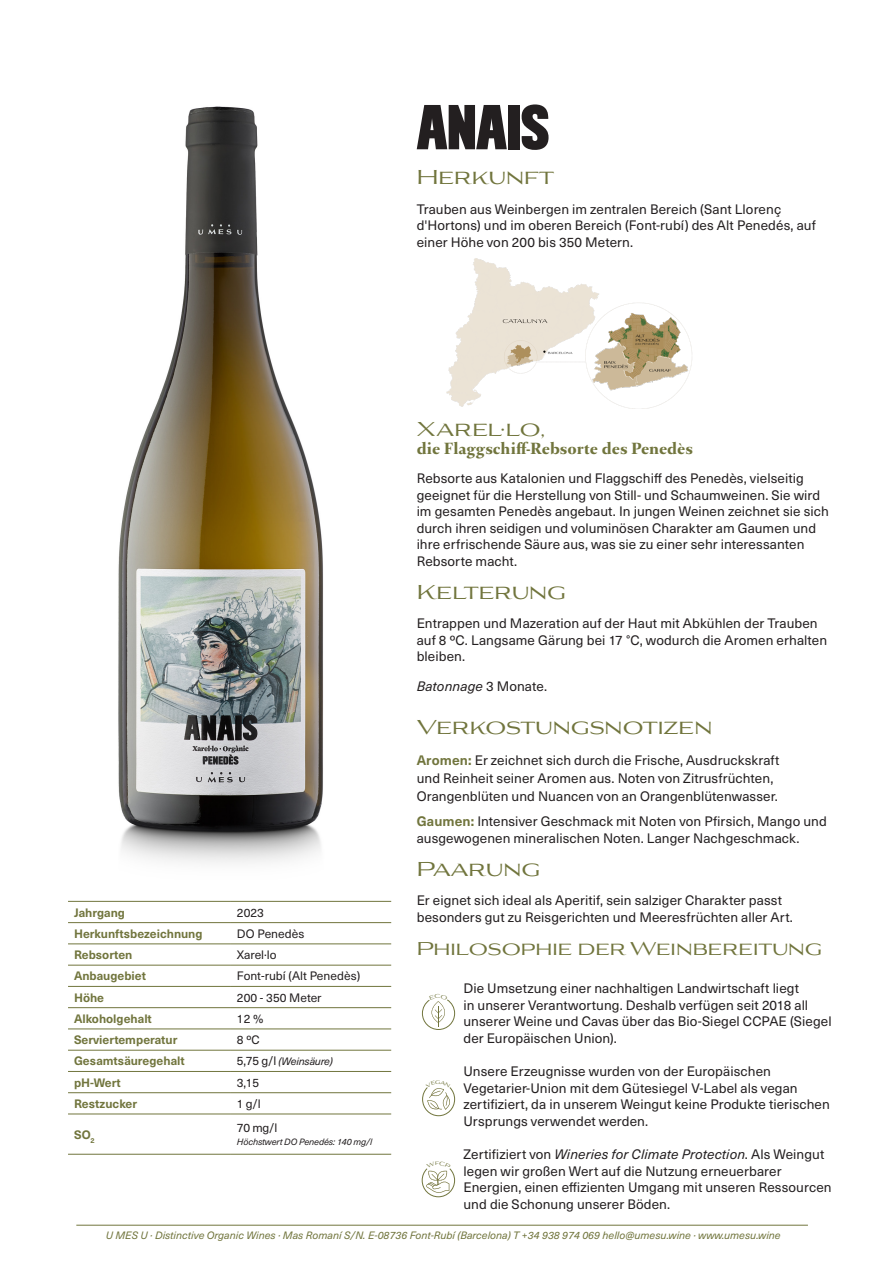
<style>
.page{position:relative;width:893px;height:1263px;background:#fff}
.page>*{position:absolute;margin:0;border:0;box-sizing:border-box;transform-origin:0 0}
.Títols{font:19.5px "Aviano Flare";color:#71753d}
.Text{font:700 19.5px/18px "Arnhem Fine";color:#71753d}
.Títols-2{font:18px "Aviano Flare";color:#71753d}
.Text-2{font:13.5px/16.5px "Neue Haas Unica W1 G";letter-spacing:.005em;color:#231f20}
.Text-3{font:italic 13.5px "Neue Haas Unica W1 G";letter-spacing:.005em;color:#231f20}
.t1{font:700 12px "Neue Haas Unica W1 G";color:#71753d}
.t2{font:12px "Neue Haas Unica W1 G";color:#231f20}
.t3{font:italic 10.5px "Neue Haas Unica W1 G";color:#71753d}
.t4{font:italic 10.5px "Neue Haas Unica W1 G";letter-spacing:-.02em;color:#231f20}
.t5{font:italic 9px "Neue Haas Unica W1 G";letter-spacing:-.02em;color:#231f20}
.s1{font-style:normal;font-size:12px}
.s2{font-family:"Aviano Flare";font-weight:400}
.s3{font-style:normal}
.s4{font-weight:700;color:#71753d}
.s5{font-style:italic}
</style>
<div class="page">
<img style="left:118px;top:106px;width:205px;height:757px">
<img style="left:447px;top:258px;width:245px;height:151px">
<hr style="left:76px;top:1225px;width:732px;height:1px;background:#71753d">
<hr style="left:68px;top:901px;width:163px;height:1px;background:#71753d">
<hr style="left:231px;top:901px;width:160px;height:1px;background:#71753d">
<hr style="left:68px;top:922px;width:163px;height:1px;background:#71753d">
<hr style="left:231px;top:922px;width:160px;height:1px;background:#71753d">
<hr style="left:68px;top:943px;width:163px;height:1px;background:#71753d">
<hr style="left:231px;top:943px;width:160px;height:1px;background:#71753d">
<hr style="left:68px;top:965px;width:163px;height:1px;background:#71753d">
<hr style="left:231px;top:965px;width:160px;height:1px;background:#71753d">
<hr style="left:68px;top:986px;width:163px;height:1px;background:#71753d">
<hr style="left:231px;top:986px;width:160px;height:1px;background:#71753d">
<hr style="left:68px;top:1007px;width:163px;height:1px;background:#71753d">
<hr style="left:231px;top:1007px;width:160px;height:1px;background:#71753d">
<hr style="left:68px;top:1028px;width:163px;height:1px;background:#71753d">
<hr style="left:231px;top:1028px;width:160px;height:1px;background:#71753d">
<hr style="left:68px;top:1050px;width:163px;height:1px;background:#71753d">
<hr style="left:231px;top:1050px;width:160px;height:1px;background:#71753d">
<hr style="left:68px;top:1071px;width:163px;height:1px;background:#71753d">
<hr style="left:231px;top:1071px;width:160px;height:1px;background:#71753d">
<hr style="left:68px;top:1092px;width:163px;height:1px;background:#71753d">
<hr style="left:231px;top:1092px;width:160px;height:1px;background:#71753d">
<hr style="left:68px;top:1113px;width:163px;height:1px;background:#71753d">
<hr style="left:231px;top:1113px;width:160px;height:1px;background:#71753d">
<hr style="left:68px;top:1154px;width:163px;height:1px;background:#71753d">
<hr style="left:231px;top:1154px;width:160px;height:1px;background:#71753d">
<svg style="left:417px;top:105px;width:90px;height:44px"></svg>
<div style="left:508px;top:105px;width:12px;height:44px;background:#231f20"></div>
<svg style="left:522px;top:104px;width:27px;height:46px"></svg>
<svg style="left:422px;top:1087px;width:33px;height:29px"></svg>
<svg style="left:421px;top:1168px;width:34px;height:29px"></svg>
<svg style="left:422px;top:999px;width:33px;height:31px"></svg>
<p class="Títols" style="left:417px;top:166px;width:139px">Herkunft</p>
<p class="Text-2" style="left:417px;top:200px;width:401px">Trauben aus Weinbergen im zentralen Bereich (Sant Llorenç d'Hortons) und im oberen Bereich (Font-rubí) des Alt Penedés, auf einer Höhe von 200 bis 350 Metern.</p>
<p class="t1" style="left:74px;top:903px;width:52px">Jahrgang</p>
<p class="t2" style="left:237px;top:903px;width:28px">2023</p>
<p class="t1" style="left:74px;top:924px;width:130px">Herkunftsbezeichnung</p>
<p class="t2" style="left:237px;top:925px;width:69px">DO Penedès</p>
<p class="t1" style="left:74px;top:946px;width:60px">Rebsorten</p>
<p class="t2" style="left:237px;top:946px;width:41px">Xarel·lo</p>
<p class="t1" style="left:74px;top:967px;width:73px">Anbaugebiet</p>
<p class="t2" style="left:237px;top:967px;width:125px">Font-rubí (Alt Penedès)</p>
<p class="t1" style="left:74px;top:988px;width:32px">Höhe</p>
<p class="t2" style="left:237px;top:988px;width:86px">200 - 350 Meter</p>
<p class="t1" style="left:74px;top:1009px;width:79px">Alkoholgehalt</p>
<p class="t2" style="left:237px;top:1010px;width:28px">12 %</p>
<p class="t1" style="left:74px;top:1031px;width:105px">Serviertemperatur</p>
<p class="t2" style="left:237px;top:1031px;width:24px">8 ºC</p>
<p class="t1" style="left:74px;top:1052px;width:112px">Gesamtsäuregehalt</p>
<p class="t4" style="left:237px;top:1054px;width:97px"><span class="s1">5,75 g/l</span> (Weinsäure)</p>
<p class="t1" style="left:74px;top:1073px;width:48px">pH-Wert</p>
<p class="t2" style="left:237px;top:1073px;width:24px">3,15</p>
<p class="t1" style="left:74px;top:1094px;width:65px">Restzucker</p>
<p class="t2" style="left:237px;top:1095px;width:25px">1 g/l</p>
<p class="t1" style="left:74px;top:1125px;width:22px">SO<sub>2</sub></p>
<p class="t2" style="left:237px;top:1119px;width:42px">70 mg/l</p>
<p class="t5" style="left:237px;top:1135px;width:137px">Höchstwert DO Penedés: 140 mg/l</p>
<p class="Text" style="left:417px;top:421px;width:278px"><span class="s2">Xarel·lo,<br></span>die Flaggschiff-Rebsorte des Penedès</p>
<p class="Text-2" style="left:417px;top:469px;width:414px">Rebsorte aus Katalonien und Flaggschiff des Penedès, vielseitig geeignet für die Herstellung von Still- und Schaumweinen. Sie wird im gesamten Penedès angebaut. In jungen Weinen zeichnet sie sich durch ihren seidigen und voluminösen Charakter am Gaumen und ihre erfrischende Säure aus, was sie zu einer sehr interessanten Rebsorte macht.</p>
<p class="Títols" style="left:417px;top:581px;width:151px">Kelterung</p>
<p class="Text-2" style="left:417px;top:615px;width:412px">Entrappen und Mazeration auf der Haut mit Abkühlen der Trauben auf 8 ºC. Langsame Gärung bei 17 °C, wodurch die Aromen erhalten bleiben.</p>
<p class="Text-3" style="left:417px;top:676px;width:132px">Batonnage <span class="s3">3 Monate.</span></p>
<p class="Títols" style="left:417px;top:716px;width:297px">Verkostungsnotizen</p>
<p class="Text-2" style="left:417px;top:750px;width:364px;line-height:18px"><span class="s4">Aromen:</span> Er zeichnet sich durch die Frische, Ausdruckskraft und Reinheit seiner Aromen aus. Noten von Zitrusfrüchten,<br>Orangenblüten und Nuancen von an Orangenblütenwasser.</p>
<p class="Text-2" style="left:417px;top:812px;width:412px"><span class="s4">Gaumen:</span> Intensiver Geschmack mit Noten von Pfirsich, Mango und ausgewogenen mineralischen Noten. Langer Nachgeschmack.</p>
<p class="Títols" style="left:417px;top:858px;width:125px">Paarung</p>
<p class="Text-2" style="left:417px;top:891px;width:378px">Er eignet sich ideal als Aperitif, sein salziger Charakter passt besonders gut zu Reisgerichten und Meeresfrüchten aller Art.</p>
<p class="Títols-2" style="left:417px;top:938px;width:407px">Philosophie der Weinbereitung</p>
<p class="Text-2" style="left:463px;top:979px;width:370px">Die Umsetzung einer nachhaltigen Landwirtschaft liegt<br>in unserer Verantwortung. Deshalb verfügen seit 2018 all unserer Weine und Cavas über das Bio-Siegel CCPAE (Siegel der Europäischen Union).</p>
<p class="Text-2" style="left:463px;top:1062px;width:368px">Unsere Erzeugnisse wurden von der Europäischen Vegetarier-Union mit dem Gütesiegel V-Label als vegan zertifiziert, da in unserem Weingut keine Produkte tierischen Ursprungs verwendet werden.</p>
<p class="Text-2" style="left:463px;top:1145px;width:370px">Zertifiziert von <span class="s5">Wineries for Climate Protection</span>. Als Weingut legen wir großen Wert auf die Nutzung erneuerbarer Energien, einen effizienten Umgang mit unseren Ressourcen und die Schonung unserer Böden.</p>
<p class="t3" style="left:106px;top:1228px;width:677px">U MES U · Distinctive Organic Wines · Mas Romaní S/N. E-08736 Font-Rubí (Barcelona) T +34 938 974 069 hello@umesu.wine · www.umesu.wine</p>
</div>
